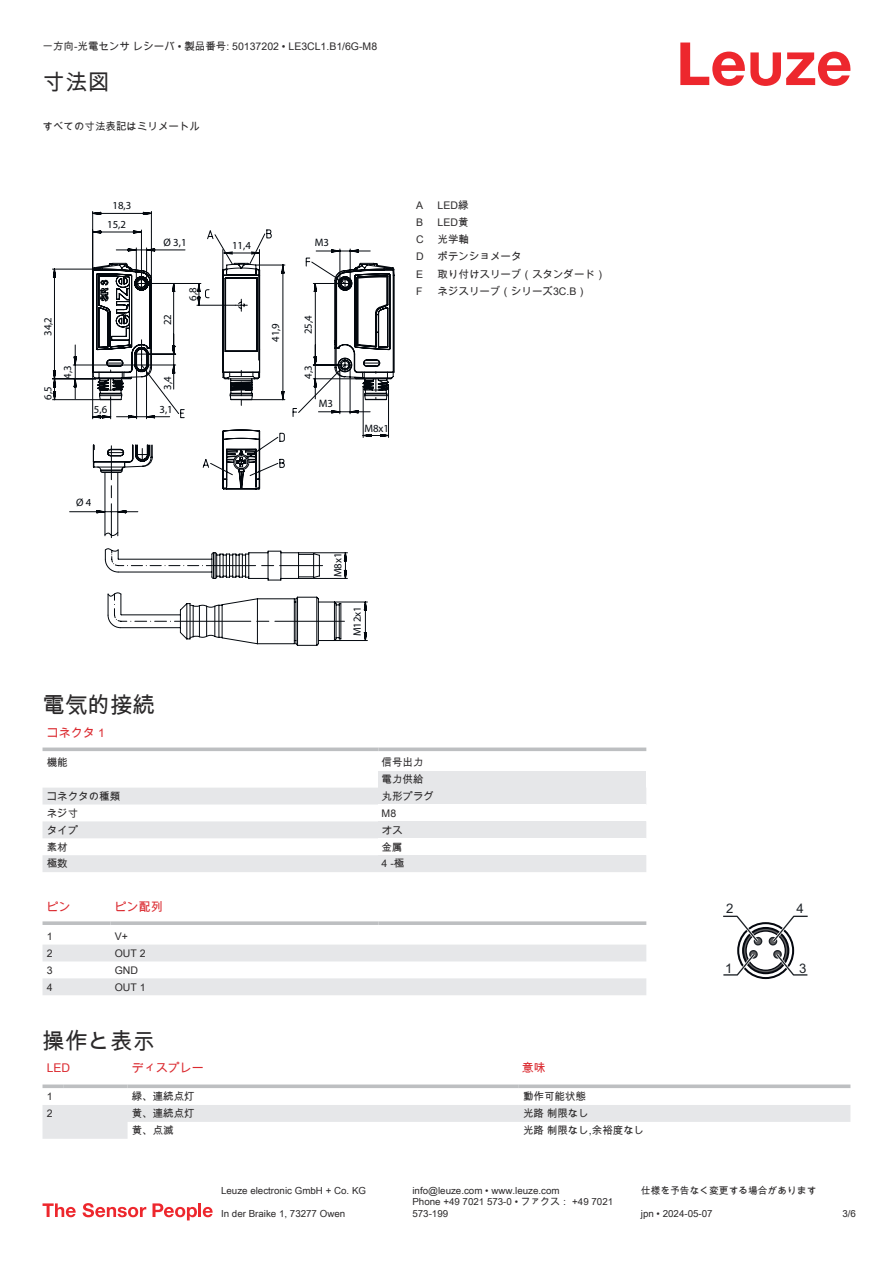
<style>
.page{position:relative;width:893px;height:1263px;background:#fff}
.page>*{position:absolute;margin:0;border:0;box-sizing:border-box;transform-origin:0 0}
.t1{font:22.5px "Arial Unicode MS";color:#2b292a}
.t2{font:13.2px "Arial";color:#1e2328}
.t3{font:12px "Arial Unicode MS";color:#db2a30}
.t4{font:10.8px/19.2px "Myriad Pro";color:#03080e;text-align:center}
.t5{font:10.5px/17px "Arial Unicode MS";color:#2b292a}
.t6{font:9.75px/11.7px "Arial Unicode MS";color:#2b292a}
</style>
<div class="page">
<svg style="left:680px;top:43px;width:170px;height:43px"></svg>
<svg style="left:43px;top:788px;width:335px;height:84px;fill:#e6e7e9"></svg>
<svg style="left:43px;top:747px;width:335px;height:4px"></svg>
<svg style="left:378px;top:747px;width:268px;height:4px"></svg>
<div style="left:378px;top:771px;width:268px;height:17px;background:#e6e7e9"></div>
<div style="left:378px;top:788px;width:268px;height:16px;background:#e6e7e9"></div>
<div style="left:378px;top:821px;width:268px;height:17px;background:#e6e7e9"></div>
<div style="left:378px;top:855px;width:268px;height:17px;background:#e6e7e9"></div>
<svg style="left:43px;top:944px;width:603px;height:51px"></svg>
<svg style="left:43px;top:921px;width:68px;height:4px"></svg>
<svg style="left:111px;top:921px;width:267px;height:4px"></svg>
<svg style="left:378px;top:921px;width:268px;height:4px"></svg>
<svg style="left:43px;top:1105px;width:807px;height:34px"></svg>
<svg style="left:43px;top:1084px;width:21px;height:4px"></svg>
<svg style="left:64px;top:1084px;width:64px;height:4px"></svg>
<svg style="left:128px;top:1084px;width:391px;height:4px;background:#c5c7c9"></svg>
<svg style="left:519px;top:1084px;width:331px;height:4px"></svg>
<svg style="left:723px;top:915px;width:85px;height:64px"></svg>
<svg style="left:43px;top:1203px;width:33px;height:14px"></svg>
<svg style="left:83px;top:1203px;width:63px;height:14px"></svg>
<svg style="left:153px;top:1203px;width:44px;height:17px"></svg>
<hr style="left:198px;top:1203px;width:3px;height:14px;background:#ed272d">
<svg style="left:203px;top:1207px;width:10px;height:10px"></svg>
<svg style="left:109px;top:622px;width:259px;height:24px"></svg>
<svg style="left:52px;top:268px;width:17px;height:133px"></svg>
<svg style="left:69px;top:211px;width:325px;height:411px"></svg>
<p class="t5" style="left:43px;top:38px;width:336px">一方向-光電センサ レシーバ • 製品番号: 50137202 • LE3CL1.B1/6G-M8</p>
<h1 class="t1" style="left:43px;top:66px;width:69px">寸法図</h1>
<p class="t5" style="left:43px;top:118px;width:159px">すべての寸法表記はミリメートル</p>
<p class="t4" style="left:107px;top:196px;width:26px">18,3<br>15,2</p>
<p class="t4" style="left:163px;top:233px;width:25px">Ø 3,1</p>
<p class="t4" style="left:232px;top:237px;width:20px">11,4</p>
<p class="t4" style="left:315px;top:233px;width:16px">M3</p>
<p class="t4" style="left:39px;top:336px;width:20px;rotate:-90deg">34,2</p>
<p class="t4" style="left:39px;top:400px;width:15px;rotate:-90deg">6,5</p>
<p class="t4" style="left:158px;top:325px;width:13px;rotate:-90deg">22</p>
<p class="t4" style="left:184px;top:301px;width:15px;rotate:-90deg">6,8</p>
<p class="t4" style="left:266px;top:342px;width:20px;rotate:-90deg">41,9</p>
<p class="t4" style="left:299px;top:334px;width:20px;rotate:-90deg">25,4</p>
<p class="t4" style="left:58px;top:379px;width:15px;rotate:-90deg">4,3</p>
<p class="t4" style="left:299px;top:379px;width:15px;rotate:-90deg">4,3</p>
<p class="t4" style="left:158px;top:390px;width:15px;rotate:-90deg">3,4</p>
<p class="t4" style="left:94px;top:400px;width:15px">5,6</p>
<p class="t4" style="left:159px;top:400px;width:15px">3,1</p>
<p class="t4" style="left:319px;top:394px;width:16px">M3</p>
<p class="t4" style="left:364px;top:420px;width:26px">M8x1</p>
<p class="t4" style="left:76px;top:493px;width:17px">Ø 4</p>
<p class="t4" style="left:329px;top:577px;width:26px;rotate:-90deg">M8x1</p>
<p class="t4" style="left:348px;top:636px;width:32px;rotate:-90deg">M12x1</p>
<p class="t5" style="left:416px;top:197px;width:9px">A</p>
<p class="t5" style="left:438px;top:197px;width:32px">LED緑</p>
<p class="t5" style="left:416px;top:214px;width:9px">B</p>
<p class="t5" style="left:438px;top:214px;width:32px">LED黄</p>
<p class="t5" style="left:416px;top:231px;width:9px">C</p>
<p class="t5" style="left:438px;top:231px;width:33px">光学軸</p>
<p class="t5" style="left:416px;top:248px;width:9px">D</p>
<p class="t5" style="left:438px;top:248px;width:85px">ポテンショメータ</p>
<p class="t5" style="left:416px;top:265px;width:9px">E</p>
<p class="t5" style="left:438px;top:265px;width:169px">取り付けスリーブ（スタンダード）</p>
<p class="t5" style="left:416px;top:282px;width:8px">F</p>
<p class="t5" style="left:438px;top:282px;width:151px">ネジスリーブ（シリーズ3C.B）</p>
<h1 class="t1" style="left:43px;top:689px;width:114px">電気的接続</h1>
<p class="t3" style="left:47px;top:724px;width:60px">コネクタ 1</p>
<p class="t5" style="left:47px;top:754px;width:22px">機能</p>
<p class="t5" style="left:382px;top:754px;width:43px">信号出力電力供給</p>
<p class="t5" style="left:47px;top:787px;width:75px">コネクタの種類</p>
<p class="t5" style="left:382px;top:787px;width:54px">丸形プラグ</p>
<p class="t5" style="left:47px;top:804px;width:33px">ネジ寸</p>
<p class="t5" style="left:382px;top:804px;width:16px">M8</p>
<p class="t5" style="left:47px;top:821px;width:33px">タイプ</p>
<p class="t5" style="left:382px;top:821px;width:22px">オス</p>
<p class="t5" style="left:47px;top:838px;width:22px">素材</p>
<p class="t5" style="left:382px;top:838px;width:22px">金属</p>
<p class="t5" style="left:47px;top:855px;width:22px">極数</p>
<p class="t5" style="left:382px;top:855px;width:24px">4 -極</p>
<p class="t3" style="left:47px;top:898px;width:25px">ピン</p>
<p class="t3" style="left:115px;top:898px;width:49px">ピン配列</p>
<p class="t5" style="left:47px;top:927px;width:7px">1</p>
<p class="t5" style="left:115px;top:927px;width:15px">V+</p>
<p class="t5" style="left:47px;top:944px;width:7px">2</p>
<p class="t5" style="left:115px;top:944px;width:32px">OUT 2</p>
<p class="t5" style="left:47px;top:961px;width:7px">3</p>
<p class="t5" style="left:115px;top:961px;width:25px">GND</p>
<p class="t5" style="left:47px;top:978px;width:7px">4</p>
<p class="t5" style="left:115px;top:978px;width:32px">OUT 1</p>
<h1 class="t1" style="left:43px;top:1025px;width:114px">操作と表示</h1>
<p class="t3" style="left:47px;top:1059px;width:25px">LED</p>
<p class="t3" style="left:132px;top:1059px;width:73px">ディスプレー</p>
<p class="t3" style="left:522px;top:1059px;width:25px">意味</p>
<p class="t5" style="left:47px;top:1088px;width:7px">1</p>
<p class="t5" style="left:132px;top:1088px;width:64px">緑、連続点灯</p>
<p class="t5" style="left:523px;top:1088px;width:64px">動作可能状態</p>
<p class="t5" style="left:47px;top:1105px;width:7px">2</p>
<p class="t5" style="left:132px;top:1105px;width:64px">黄、連続点灯</p>
<p class="t5" style="left:523px;top:1105px;width:67px">光路 制限なし</p>
<p class="t5" style="left:132px;top:1122px;width:43px">黄、点滅</p>
<p class="t5" style="left:523px;top:1122px;width:123px">光路 制限なし,余裕度なし</p>
<p class="t2" style="left:726px;top:901px;width:9px">2</p>
<p class="t2" style="left:796px;top:901px;width:9px">4</p>
<p class="t2" style="left:725px;top:960px;width:9px">1</p>
<p class="t2" style="left:799px;top:960px;width:9px">3</p>
<p class="t6" style="left:221px;top:1184px;width:146px">Leuze electronic GmbH + Co. KG</p>
<p class="t6" style="left:412px;top:1184px;width:149px">info@leuze.com • www.leuze.com</p>
<p class="t6" style="left:641px;top:1184px;width:177px">仕様を予告なく変更する場合があります</p>
<p class="t6" style="left:221px;top:1207px;width:126px">In der Braike 1, 73277 Owen</p>
<p class="t6" style="left:412px;top:1196px;width:202px">Phone +49 7021 573-0 • ファクス： +49 7021<br>573-199</p>
<p class="t6" style="left:641px;top:1207px;width:73px">jpn • 2024-05-07</p>
<p class="t6" style="left:842px;top:1207px;width:15px">3/6</p>
</div>
